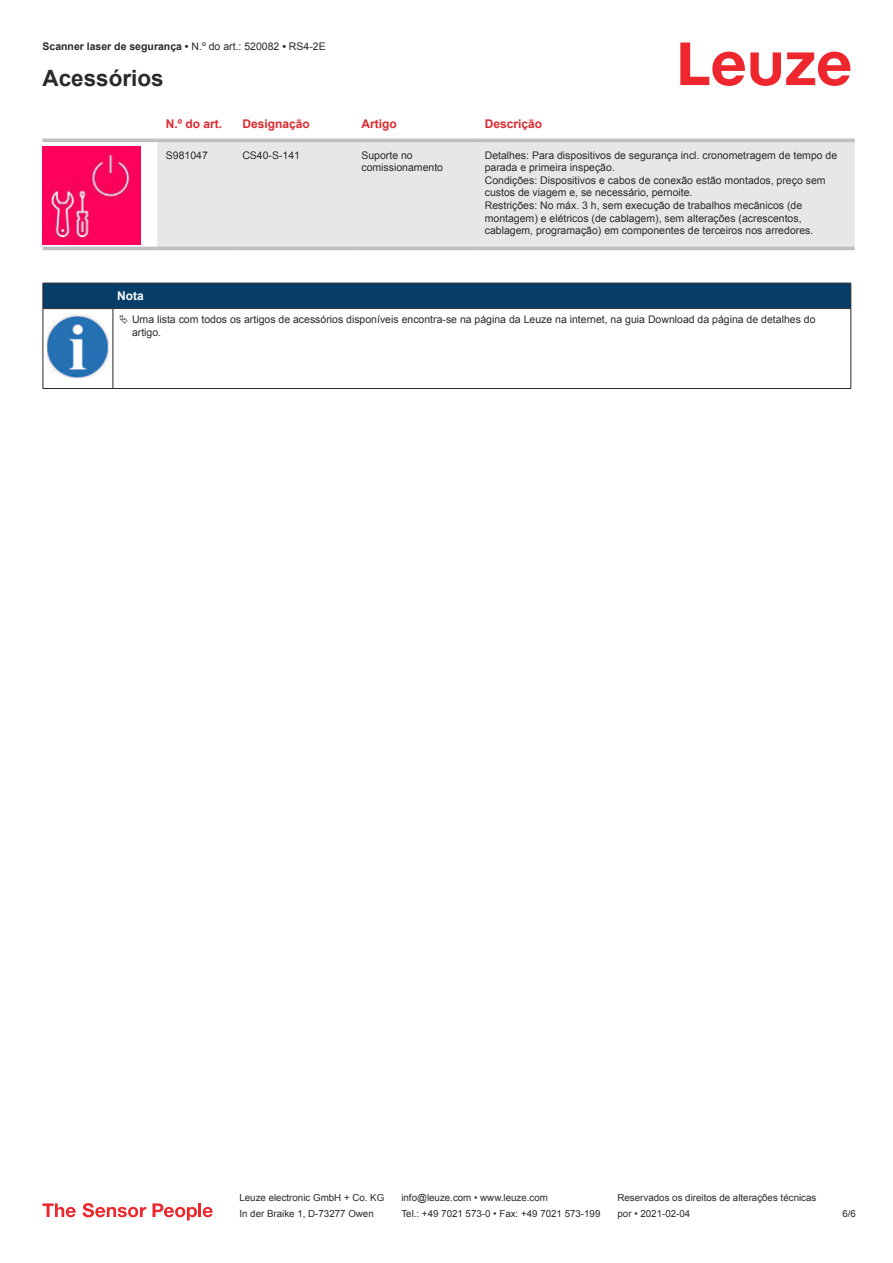
<style>
.page{position:relative;width:893px;height:1263px;background:#fff}
.page>*{position:absolute;margin:0;border:0;box-sizing:border-box;transform-origin:0 0}
.t1{font:700 22.5px "Arial";color:#2b292a}
.t2{font:700 12px "Arial";color:#db2a30}
.t3{font:700 12px "Arial";color:#fff}
.t4{font:10.5px/12.6px "Arial";color:#2b292a}
.t5{font:700 10.5px "Arial";color:#2b292a}
.t6{font:9.75px "Arial";color:#2b292a}
.s1{font-weight:400}
</style>
<div class="page">
<svg style="left:680px;top:43px;width:170px;height:43px"></svg>
<svg style="left:43px;top:138px;width:812px;height:113px"></svg>
<div style="left:157px;top:142px;width:698px;height:105px;background:#e6e7e9"></div>
<hr style="left:43px;top:139px;width:114px;height:3px;background:#bdbfc1">
<hr style="left:157px;top:139px;width:77px;height:3px;background:#bdbfc1">
<hr style="left:234px;top:139px;width:119px;height:3px;background:#bdbfc1">
<hr style="left:353px;top:139px;width:123px;height:3px;background:#bdbfc1">
<hr style="left:476px;top:139px;width:379px;height:3px;background:#bdbfc1">
<hr style="left:43px;top:247px;width:114px;height:3px;background:#bdbfc1">
<hr style="left:157px;top:247px;width:77px;height:3px;background:#bdbfc1">
<hr style="left:234px;top:247px;width:119px;height:3px;background:#bdbfc1">
<hr style="left:353px;top:247px;width:123px;height:3px;background:#bdbfc1">
<hr style="left:476px;top:247px;width:379px;height:3px;background:#bdbfc1">
<img style="left:43px;top:146px;width:97px;height:98px">
<div style="left:43px;top:283px;width:808px;height:26px;background:#063d69"></div>
<hr style="left:113px;top:308px;width:738px;height:1px;background:#2b292a">
<hr style="left:43px;top:309px;width:1px;height:75px;background:#2b292a">
<hr style="left:113px;top:309px;width:1px;height:75px;background:#2b292a">
<hr style="left:850px;top:309px;width:1px;height:75px;background:#2b292a">
<hr style="left:43px;top:388px;width:70px;height:1px;background:#2b292a">
<hr style="left:113px;top:388px;width:738px;height:1px;background:#2b292a">
<img style="left:47px;top:315px;width:61px;height:63px">
<svg style="left:43px;top:1203px;width:33px;height:14px"></svg>
<svg style="left:83px;top:1203px;width:63px;height:14px"></svg>
<svg style="left:153px;top:1203px;width:44px;height:17px"></svg>
<hr style="left:198px;top:1203px;width:3px;height:14px;background:#ed272d">
<svg style="left:203px;top:1207px;width:10px;height:10px"></svg>
<p class="t5" style="left:43px;top:43px;width:285px">Scanner laser de segurança • <span class="s1">N.º do art.: 520082</span> • <span class="s1">RS4-2E</span></p>
<h1 class="t1" style="left:43px;top:70px;width:123px">Acessórios</h1>
<p class="t2" style="left:166px;top:119px;width:58px">N.º do art.</p>
<p class="t2" style="left:242px;top:119px;width:69px">Designação</p>
<p class="t2" style="left:361px;top:119px;width:37px">Artigo</p>
<p class="t2" style="left:485px;top:119px;width:59px">Descrição</p>
<p class="t4" style="left:166px;top:150px;width:44px">S981047</p>
<p class="t4" style="left:242px;top:150px;width:59px">CS40-S-141</p>
<p class="t4" style="left:361px;top:150px;width:83px">Suporte no comissionamento</p>
<p class="t4" style="left:485px;top:150px;width:354px">Detalhes: Para dispositivos de segurança incl. cronometragem de tempo de parada e primeira inspeção.<br>Condições: Dispositivos e cabos de conexão estão montados, preço sem custos de viagem e, se necessário, pernoite.<br>Restrições: No máx. 3 h, sem execução de trabalhos mecânicos (de montagem) e elétricos (de cablagem), sem alterações (acrescentos, cablagem, programação) em componentes de terceiros nos arredores.</p>
<p class="t3" style="left:117px;top:291px;width:28px">Nota</p>
<p class="t4" style="left:132px;top:314px;width:685px">Uma lista com todos os artigos de acessórios disponíveis encontra-se na página da Leuze na internet, na guia Download da página de detalhes do artigo.</p>
<p class="t6" style="left:239px;top:1194px;width:146px">Leuze electronic GmbH + Co. KG</p>
<p class="t6" style="left:401px;top:1194px;width:148px">info@leuze.com • www.leuze.com</p>
<p class="t6" style="left:617px;top:1194px;width:200px">Reservados os direitos de alterações técnicas</p>
<p class="t6" style="left:239px;top:1210px;width:136px">In der Braike 1, D-73277 Owen</p>
<p class="t6" style="left:401px;top:1210px;width:201px">Tel.: +49 7021 573-0 • Fax: +49 7021 573-199</p>
<p class="t6" style="left:617px;top:1210px;width:74px">por • 2021-02-04</p>
<p class="t6" style="left:842px;top:1210px;width:15px">6 /6</p>
</div>
